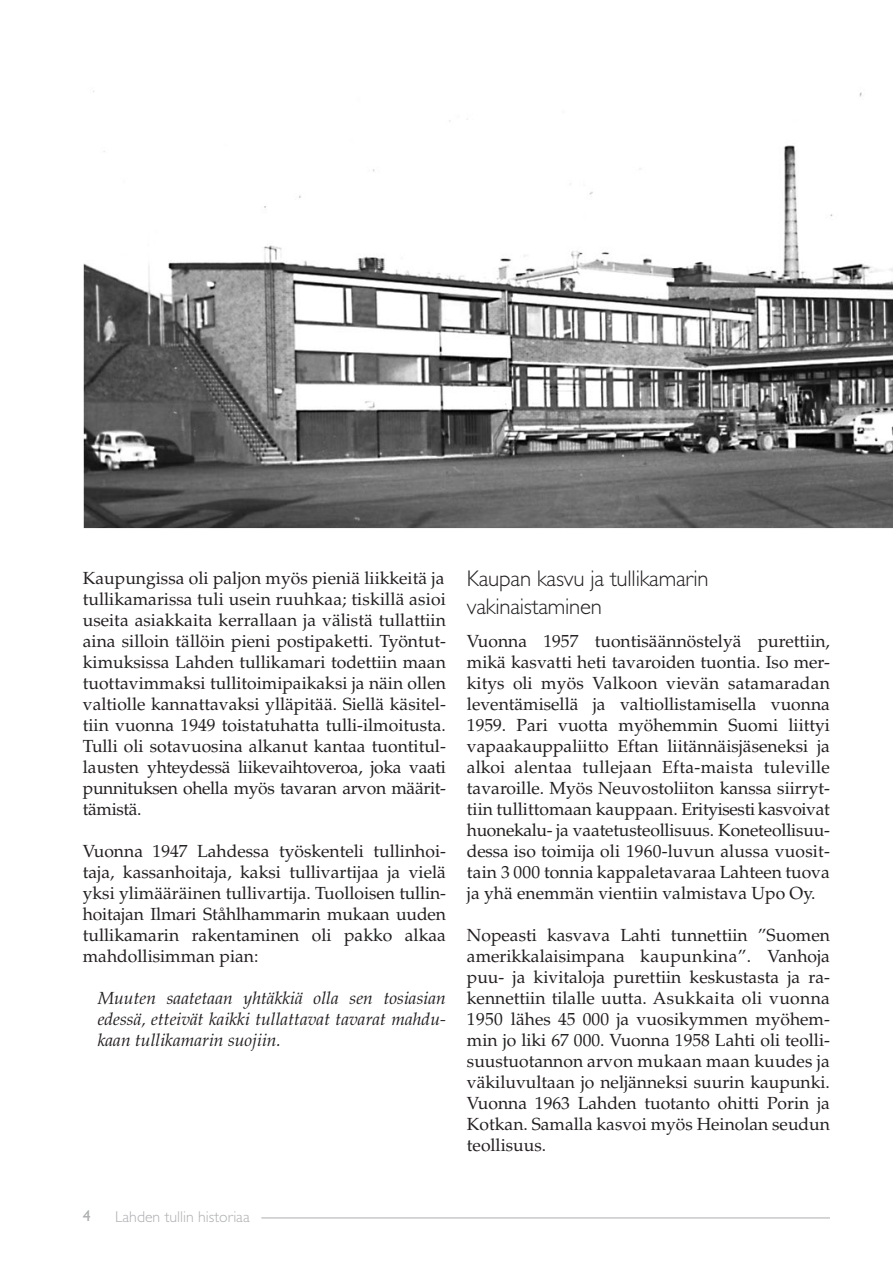
<style>
.page{position:relative;width:893px;height:1275px;background:#fff}
.page>*{position:absolute;margin:0;border:0;box-sizing:border-box;transform-origin:0 0}
.otsikko{font:300 22.75px "Gill Sans";letter-spacing:-.01em;color:#231f20}
.leipis{font:17.5px/21px "Palatino";color:#231f20;text-align:justify}
.leipis-2{font:italic 17.5px/21px "Palatino";color:#231f20;text-align:justify}
.t1{font:300 15.75px "Gill Sans";color:#adaeb0}
.t2{font:15.75px "Gill Sans";color:#adaeb0}
</style>
<div class="page">
<hr style="left:261px;top:1217px;width:569px;height:1px;background:#adaeb0">
<svg style="left:83px;top:91px;width:810px;height:438px"></svg>
<p class="leipis" style="left:83px;top:568px;width:363px">Kaupungissa oli paljon myös pieniä liikkeitä ja</p>
<p class="leipis" style="left:83px;top:589px;width:365px">tullikamarissa tuli usein ruuhkaa; tiskillä asioi useita asiakkaita kerrallaan ja välistä tullattiin aina silloin tällöin pieni postipaketti. Työntut&shy;kimuksissa Lahden tullikamari todettiin maan tuottavimmaksi tullitoimipaikaksi ja näin ollen valtiolle kannattavaksi ylläpitää. Siellä käsitel&shy;tiin vuonna 1949 toistatuhatta tulli-ilmoitusta.<br>Tulli oli sotavuosina alkanut kantaa tuontitul&shy;lausten yhteydessä liikevaihtoveroa, joka vaati punnituksen ohella myös tavaran arvon määrit&shy;tämistä.</p>
<p class="leipis" style="left:83px;top:841px;width:365px">Vuonna 1947 Lahdessa työskenteli tullinhoi&shy;taja, kassanhoitaja, kaksi tullivartijaa ja vielä yksi ylimääräinen tullivartija. Tuolloisen tullin&shy;hoitajan Ilmari Ståhlhammarin mukaan uuden tullikamarin rakentaminen oli pakko alkaa mahdollisimman pian:</p>
<p class="leipis-2" style="left:98px;top:988px;width:350px">Muuten saatetaan yhtäkkiä olla sen tosiasian edessä, etteivät kaikki tullattavat tavarat mahdu&shy;kaan tullikamarin suojiin.</p>
<p class="otsikko" style="left:467px;top:566px;width:243px">Kaupan kasvu ja tullikamarin</p>
<p class="otsikko" style="left:467px;top:593px;width:137px">vakinaistaminen</p>
<p class="leipis" style="left:467px;top:631px;width:365px">Vuonna 1957 tuontisäännöstelyä purettiin, mikä kasvatti heti tavaroiden tuontia. Iso mer&shy;kitys oli myös Valkoon vievän satamaradan leventämisellä ja valtiollistamisella vuonna 1959. Pari vuotta myöhemmin Suomi liittyi vapaakauppaliitto Eftan liitännäisjäseneksi ja alkoi alentaa tullejaan Efta-maista tuleville tavaroille. Myös Neuvostoliiton kanssa siirryt&shy;tiin tullittomaan kauppaan. Erityisesti kasvoivat huonekalu- ja vaatetusteollisuus. Koneteollisuu&shy;dessa iso toimija oli 1960-luvun alussa vuosit&shy;tain 3 000 tonnia kappaletavaraa Lahteen tuova ja yhä enemmän vientiin valmistava Upo Oy.</p>
<p class="leipis" style="left:467px;top:925px;width:365px">Nopeasti kasvava Lahti tunnettiin ”Suomen amerikkalaisimpana kaupunkina”. Vanhoja puu- ja kivitaloja purettiin keskustasta ja ra&shy;kennettiin tilalle uutta. Asukkaita oli vuonna 1950 lähes 45 000 ja vuosikymmen myöhem&shy;min jo liki 67 000. Vuonna 1958 Lahti oli teolli&shy;suustuotannon arvon mukaan maan kuudes ja väkiluvultaan jo neljänneksi suurin kaupunki.<br>Vuonna 1963 Lahden tuotanto ohitti Porin ja Kotkan. Samalla kasvoi myös Heinolan seudun teollisuus.</p>
<p class="t2" style="left:83px;top:1206px;width:9px">45</p>
<p class="t1" style="left:115px;top:1208px;width:136px">Lahden tullin historiaa</p>
</div>
